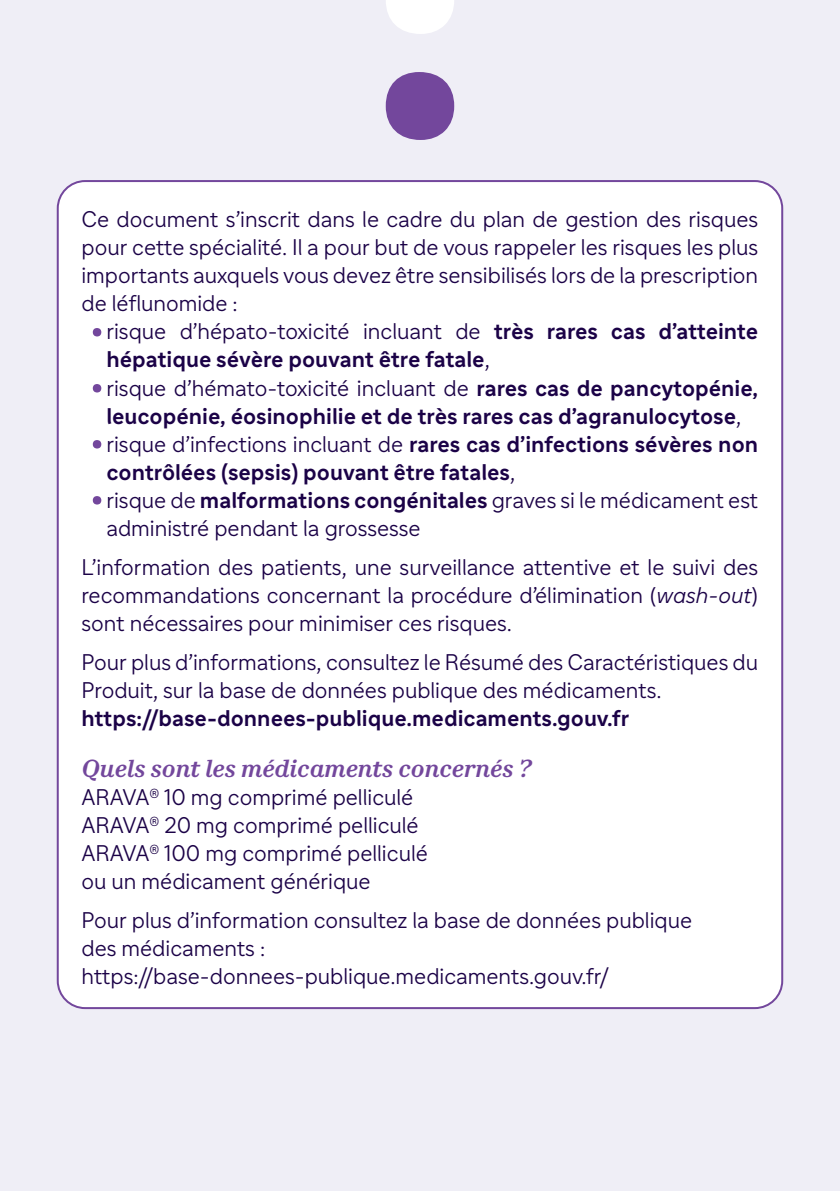
<style>
.page{position:relative;width:840px;height:1191px;background:#fff}
.page>*{position:absolute;margin:0;border:0;box-sizing:border-box;transform-origin:0 0}
.t1{font:italic 700 24px "Sanofi Serif 6";color:#73479c}
.t2{font:300 22px/28px "Sanofi Sans 6";color:#1b0247}
.t3{font:700 22px/28px "Sanofi Sans 6";color:#1b0247}
.s1{font-weight:300}
.s2{font-style:italic}
</style>
<div class="page">
<div style="left:0;top:0;width:839px;height:1191px;background:#efeef6"></div>
<div style="left:58px;top:181px;width:723px;height:827px;background:#fff;border-radius:27px"></div>
<svg style="left:93px;top:328px;width:8px;height:8px"></svg>
<svg style="left:93px;top:384px;width:8px;height:8px"></svg>
<svg style="left:93px;top:440px;width:8px;height:8px"></svg>
<svg style="left:93px;top:496px;width:8px;height:8px"></svg>
<svg style="left:386px;top:0;width:68px;height:34px"></svg>
<svg style="left:385px;top:72px;width:69px;height:68px"></svg>
<p class="t2" style="left:81px;top:205px;width:678px;text-align:justify">Ce document s’inscrit dans le cadre du plan de gestion des risques pour cette spécialité. Il a pour but de vous rappeler les risques les plus importants auxquels vous devez être sensibilisés lors de la prescription de léflunomide :</p>
<p class="t3" style="left:106px;top:318px;width:653px"><span class="s1">risque d’hépato-toxicité incluant de</span> très rares cas d’atteinte hépatique sévère pouvant être fatale<span class="s1">,<br>risque d’hémato-toxicité incluant de</span> rares cas de pancytopénie, leucopénie, éosinophilie et de très rares cas d’agranulocytose<span class="s1">, risque d’infections incluant de</span> rares cas d’infections sévères non contrôlées (sepsis) pouvant être fatales<span class="s1">,<br>risque de</span> malformations congénitales <span class="s1">graves si le médicament est administré pendant la grossesse</span></p>
<p class="t2" style="left:81px;top:553px;width:678px;text-align:justify">L’information des patients, une surveillance attentive et le suivi des recommandations concernant la procédure d’élimination (<span class="s2">wash-out</span>) sont nécessaires pour minimiser ces risques.</p>
<p class="t2" style="left:81px;top:648px;width:677px">Pour plus d’informations, consultez le Résumé des Caractéristiques du<br>Produit, sur la base de données publique des médicaments.</p>
<p class="t3" style="left:81px;top:704px;width:549px">https://base-donnees-publique.medicaments.gouv.fr</p>
<p class="t1" style="left:81px;top:754px;width:451px">Quels sont les médicaments concernés ?</p>
<p class="t2" style="left:81px;top:783px;width:348px">ARAVA<sup>®</sup> 10 mg comprimé pelliculé<br>ARAVA<sup>®</sup> 20 mg comprimé pelliculé<br>ARAVA<sup>®</sup> 100 mg comprimé pelliculé ou un médicament générique</p>
<p class="t2" style="left:81px;top:906px;width:612px">Pour plus d’information consultez la base de données publique des médicaments : https://base-donnees-publique.medicaments.gouv.fr/</p>
</div>
